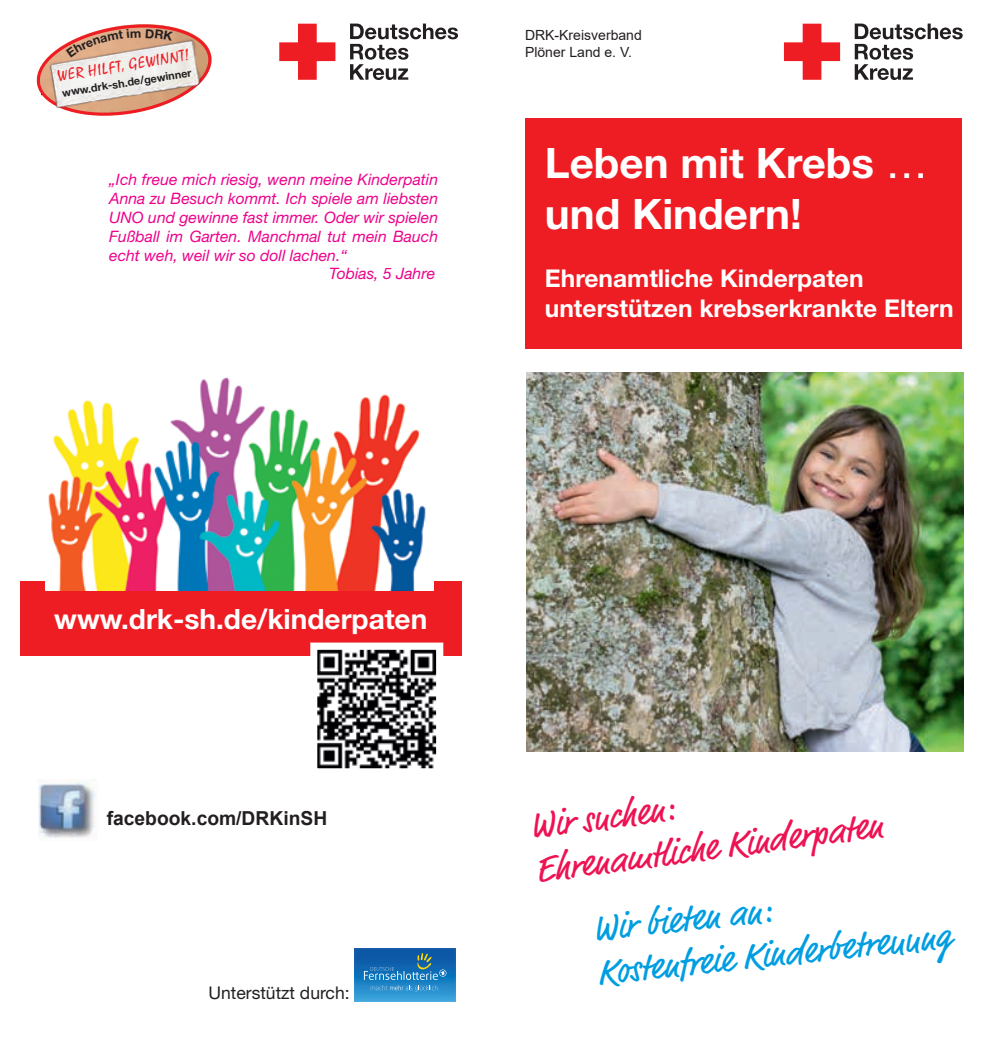
<style>
.page{position:relative;width:993px;height:1042px;background:#fff}
.page>*{position:absolute;margin:0;border:0;box-sizing:border-box;transform-origin:0 0}
.t1{font:700 42px "Helvetica Neue LT Std";color:#fff}
.t2{font:36.75px "Market OT";color:#009ee1}
.t3{font:36.75px "Market OT";color:#ed1353}
.t4{font:700 28px "Helvetica Neue LT Std";color:#fff}
.t5{font:700 24.5px "Helvetica Neue LT Std";color:#fff}
.t6{font:700 19.25px "Arial";color:#231f20}
.t7{font:17.5px "Helvetica Neue LT Std";color:#231f20}
.t8{font:italic 15.75px/18.9px "Helvetica Neue LT Std";color:#ed028c;text-align:justify}
.t9{font:15.58px "Staccato 222 BT";color:#ee1d23}
.t10{font:14px "Arial";color:#231f20}
.t11{font:700 10.85px "Helvetica Neue LT Std";color:#231f20}
.s1{font-weight:400}
</style>
<div class="page">
<img style="left:526px;top:372px;width:436px;height:380px">
<svg style="left:784px;top:24px;width:55px;height:56px"></svg>
<svg style="left:854px;top:24px;width:108px;height:56px"></svg>
<div style="left:525px;top:118px;width:436px;height:230px;background:#ee1d23"></div>
<img style="left:38px;top:779px;width:58px;height:59px">
<div style="left:20px;top:582px;width:441px;height:74px;background:#ee1d23"></div>
<img style="left:46px;top:377px;width:387px;height:213px">
<img style="left:355px;top:949px;width:100px;height:52px">
<svg style="left:364px;top:952px;width:82px;height:39px;background:#2a7bb8"></svg>
<img style="left:318px;top:650px;width:117px;height:117px">
<div style="left:310px;top:642px;width:133px;height:133px;border:7px solid #fff"></div>
<svg style="left:279px;top:24px;width:56px;height:56px"></svg>
<svg style="left:350px;top:24px;width:108px;height:56px"></svg>
<svg style="left:36px;top:24px;width:176px;height:92px"></svg>
<p class="t9" style="left:56px;top:66px;width:135px;rotate:-9deg">WER HILFT, GEWINNT!</p>
<p class="t11" style="left:61px;top:86px;width:132px;rotate:-9deg">www.drk-sh.de/gewinner</p>
<p class="t8" style="left:109px;top:170px;width:330px">„Ich freue mich riesig, wenn meine Kinderpatin Anna zu Besuch kommt. Ich spiele am liebsten UNO und gewinne fast immer. Oder wir spielen Fußball im Garten. Manchmal tut mein Bauch echt weh, weil wir so doll lachen.“</p>
<p class="t8" style="left:329px;top:264px;width:108px">Tobias, 5 Jahre</p>
<p class="t10" style="left:525px;top:25px;width:118px">DRK-Kreisverband</p>
<p class="t10" style="left:525px;top:43px;width:108px">Plöner Land e. V.</p>
<p class="t1" style="left:544px;top:137px;width:384px">Leben mit Krebs <span class="s1">…</span></p>
<p class="t1" style="left:544px;top:188px;width:258px">und Kindern!</p>
<p class="t5" style="left:544px;top:263px;width:320px">Ehrenamtliche Kinderpaten</p>
<p class="t5" style="left:544px;top:293px;width:410px">unterstützen krebserkrankte Eltern</p>
<p class="t4" style="left:54px;top:602px;width:374px">www.drk-sh.de/kinderpaten</p>
<p class="t6" style="left:107px;top:805px;width:222px">facebook.com/DRKinSH</p>
<p class="t7" style="left:208px;top:982px;width:142px">Unterstützt durch:</p>
<p class="t3" style="left:527px;top:804px;width:147px;rotate:-7deg">Wir suchen:</p>
<p class="t3" style="left:532px;top:847px;width:351px;rotate:-7deg">Ehrenamtliche Kinderpaten</p>
<p class="t2" style="left:590px;top:907px;width:181px;rotate:-6deg">Wir bieten an:</p>
<p class="t2" style="left:594px;top:951px;width:356px;rotate:-6deg">Kostenfr eie Kinderbetreuung</p>
</div>
